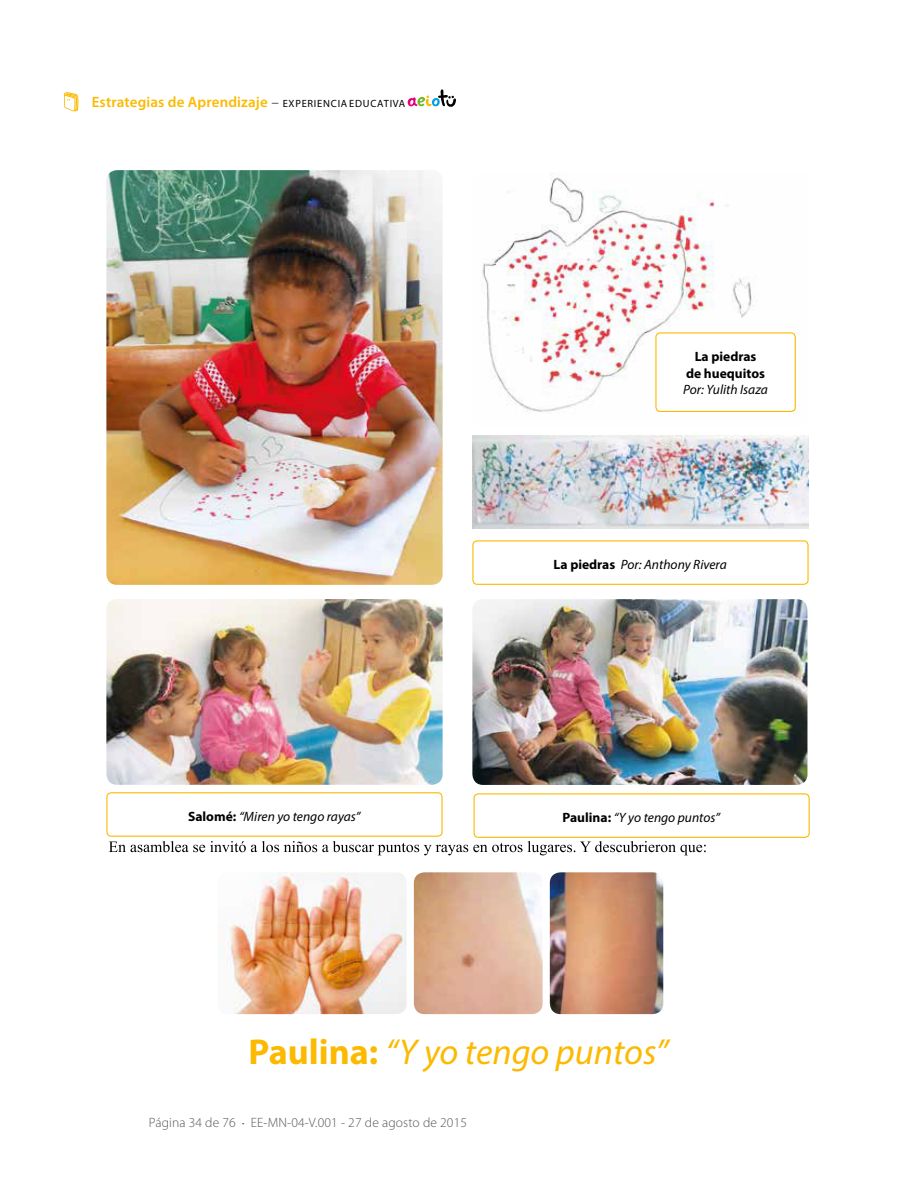
<style>
.page{position:relative;width:915px;height:1191px;background:#fff}
.page>*{position:absolute;margin:0;border:0;box-sizing:border-box;transform-origin:0 0}
.t1{font:italic 36px "Myriad Pro";color:#fbba00}
.t2{font:600 15px "Myriad Pro";letter-spacing:.01em;color:#fbba00}
.t3{font:italic 13.5px "Myriad Pro";color:#000}
.t4{font:300 13.5px "Myriad Pro";letter-spacing:.01em;color:#575756}
.t5{font:700 13.5px/16.2px "Myriad Pro";color:#000;text-align:center}
.s1{font-weight:300;color:#000}
.s2{font-weight:300;font-size:10.5px;color:#000}
.s3{font-weight:700;font-style:normal}
.s4{font-size:9px}
</style>
<div class="page">
<svg style="left:407px;top:89px;width:49px;height:18px"></svg>
<svg style="left:64px;top:92px;width:14px;height:19px"></svg>
<img style="left:106px;top:170px;width:336px;height:415px">
<img style="left:482px;top:174px;width:314px;height:238px">
<div style="left:655px;top:333px;width:140px;height:78px;background:#fff;border-radius:4px"></div>
<div style="left:655px;top:332px;width:140px;height:80px;border:1px solid #fbba00;border-radius:4px"></div>
<img style="left:472px;top:436px;width:336px;height:92px">
<div style="left:472px;top:540px;width:336px;height:45px;border:1px solid #fbba00;border-radius:4px"></div>
<img style="left:106px;top:599px;width:336px;height:185px">
<img style="left:472px;top:599px;width:335px;height:186px">
<div style="left:106px;top:792px;width:336px;height:44px;border:1px solid #fbba00;border-radius:4px"></div>
<div style="left:473px;top:793px;width:336px;height:45px;border:1px solid #fbba00;border-radius:4px"></div>
<img style="left:218px;top:872px;width:188px;height:142px">
<img style="left:413px;top:872px;width:129px;height:142px">
<img style="left:549px;top:872px;width:114px;height:142px">
<svg style="left:109px;top:841px;width:596px;height:14px"></svg>
<p class="t2" style="left:92px;top:92px;width:315px">Estrategias de Aprendizaje <span class="s1">–</span> <span class="s2">EXPERIENCIA EDUCATIVA</span></p>
<p class="t5" style="left:685px;top:348px;width:80px">La piedras de huequitos</p>
<p class="t3" style="left:683px;top:381px;width:86px">Por: Yulith Isaza</p>
<p class="t3" style="left:553px;top:556px;width:175px"><span class="s3">La piedras</span> Por: Anthony Rivera</p>
<p class="t3" style="left:188px;top:808px;width:174px"><span class="s3">Salomé:</span> “Miren yo tengo rayas”</p>
<p class="t3" style="left:562px;top:809px;width:159px"><span class="s3">Paulina:</span> “Y yo tengo puntos”</p>
<h1 class="t1" style="left:248px;top:1029px;width:421px"><span class="s3">Paulina:</span> “Y yo tengo puntos”</h1>
<p class="t4" style="left:149px;top:1114px;width:319px">Página 34 de 76 <span class="s4">•</span> EE-MN-04-V.001 - 27 de agosto de 2015</p>
</div>
